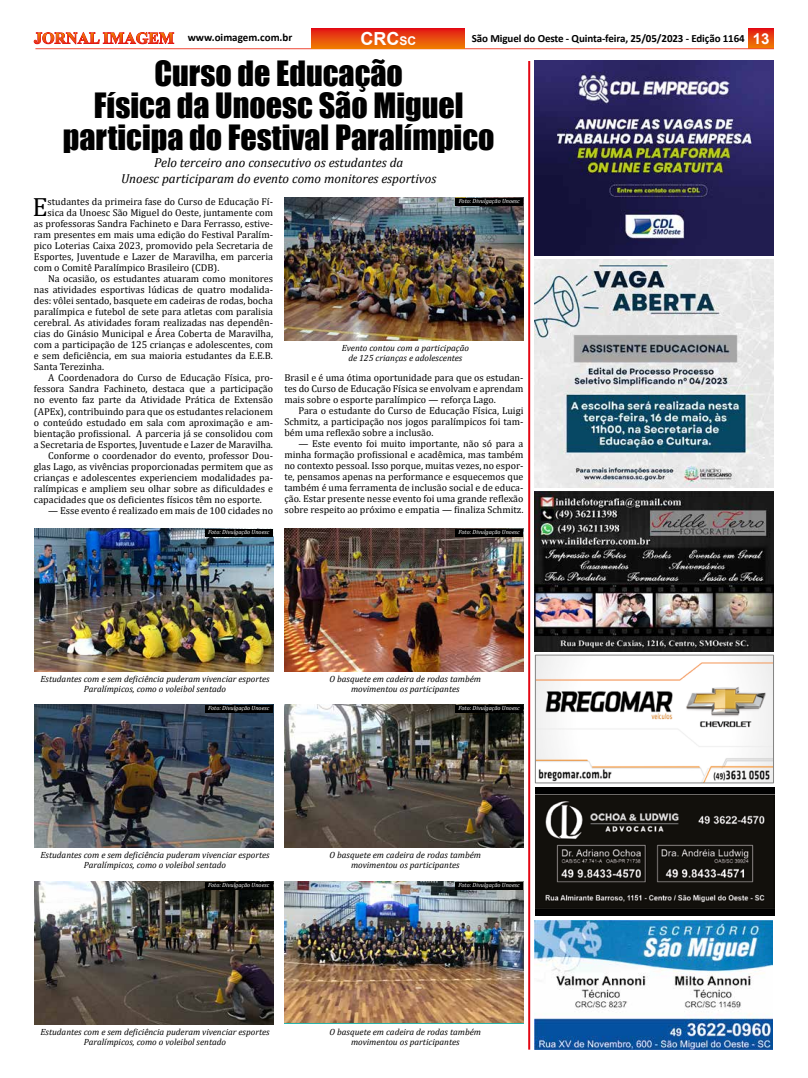
<style>
.page{position:relative;width:808px;height:1078px;background:#fff}
.page>*{position:absolute;margin:0;border:0;box-sizing:border-box;transform-origin:0 0}
.t1{font:32px/32px "Impact";color:#000;text-align:center}
.t2{font:26.5px "Cambria";color:#000}
.t3{font:700 18px "Arial";color:#fff}
.t4{font:italic 13px/16px "Cambria";color:#000;text-align:center}
.t5{font:700 11px "Calibri";letter-spacing:-.01em;color:#000}
.t6{font:10px/11px "Cambria";color:#000;text-align:justify}
.t7{font:italic 9px/10px "Cambria";color:#000;text-align:center}
.t8{font:italic 6px "Cambria";color:#fff}
.s1{font-family:"Times New Roman";font-size:16px;color:#fff}
.s2{font-size:12px}
.s3{font-family:"Arial";font-size:15px;color:#fff}
</style>
<div class="page">
<div style="left:748px;top:28px;width:26px;height:20px;background:linear-gradient(to bottom,#e21617,#ee7604)"></div>
<hr style="left:35px;top:48px;width:739px;height:1px;background:#ef4937">
<div style="left:312px;top:28px;width:153px;height:20px;background:linear-gradient(to bottom,#e21618,#ee7605)"></div>
<img style="left:535px;top:61px;width:239px;height:194px">
<img style="left:535px;top:259px;width:239px;height:229px">
<img style="left:284px;top:198px;width:239px;height:142px">
<img style="left:34px;top:528px;width:239px;height:143px">
<img style="left:34px;top:704px;width:239px;height:142px">
<img style="left:34px;top:881px;width:239px;height:143px">
<img style="left:284px;top:528px;width:239px;height:143px">
<img style="left:284px;top:704px;width:239px;height:142px">
<img style="left:284px;top:881px;width:239px;height:141px">
<div style="left:455px;top:198px;width:68px;height:8px;background:#000"></div>
<div style="left:205px;top:529px;width:68px;height:7px;background:#000"></div>
<div style="left:205px;top:704px;width:68px;height:8px;background:#000"></div>
<div style="left:205px;top:881px;width:68px;height:8px;background:#000"></div>
<div style="left:455px;top:529px;width:68px;height:7px;background:#000"></div>
<div style="left:455px;top:704px;width:68px;height:8px;background:#000"></div>
<div style="left:455px;top:881px;width:68px;height:8px;background:#000"></div>
<hr style="left:528px;top:62px;width:2px;height:986px;background:#e30613">
<img style="left:535px;top:491px;width:239px;height:160px">
<img style="left:537px;top:656px;width:235px;height:125px">
<div style="left:535px;top:654px;width:239px;height:129px;border:1px solid #848483"></div>
<img style="left:535px;top:920px;width:238px;height:129px">
<div style="left:536px;top:786px;width:239px;height:129px;background:#000"></div>
<img style="left:536px;top:794px;width:239px;height:114px">
<p class="t5" style="left:34px;top:30px;width:260px"><span class="s1">JORNAL IMAGEM</span> www.oimagem.com.br</p>
<h3 class="t3" style="left:360px;top:26px;width:57px">CRC<span class="s2">SC</span></h3>
<p class="t5" style="left:472px;top:31px;width:299px">São Miguel do Oeste - Quinta-feira, 25/05/2023 - Edição 1164 <span class="s3">13</span></p>
<h1 class="t1" style="left:63px;top:57px;width:433px">Curso de Educação<br>Física da Unoesc São Miguel participa do Festival Paralímpico</h1>
<h3 class="t4" style="left:121px;top:154px;width:317px">Pelo terceiro ano consecutivo os estudantes da<br>Unoesc participaram do evento como monitores esportivos</h3>
<p class="t8" style="left:459px;top:197px;width:62px">Foto: Divulgação Unoesc</p>
<h2 class="t2" style="left:32px;top:192px;width:17px">E</h2>
<p class="t6" style="left:48px;top:196px;width:227px">studantes da primeira fase do Curso de Educação Fí-</p>
<p class="t6" style="left:48px;top:207px;width:227px">sica da Unoesc São Miguel do Oeste, juntamente com</p>
<p class="t6" style="left:34px;top:218px;width:241px">as professoras Sandra Fachineto e Dara Ferrasso, estive-</p>
<p class="t6" style="left:34px;top:229px;width:241px">ram presentes em mais uma edição do Festival Paralím-</p>
<p class="t6" style="left:34px;top:240px;width:241px">pico Loterias Caixa 2023, promovido pela Secretaria de</p>
<p class="t6" style="left:34px;top:251px;width:241px">Esportes, Juventude e Lazer de Maravilha, em parceria</p>
<p class="t6" style="left:34px;top:262px;width:187px">com o Comitê Paralímpico Brasileiro (CDB).</p>
<p class="t6" style="left:48px;top:273px;width:226px">Na ocasião, os estudantes atuaram como monitores</p>
<p class="t6" style="left:34px;top:284px;width:241px">nas atividades esportivas lúdicas de quatro modalida-</p>
<p class="t6" style="left:34px;top:295px;width:241px">des: vôlei sentado, basquete em cadeiras de rodas, bocha</p>
<p class="t6" style="left:34px;top:306px;width:241px">paralímpica e futebol de sete para atletas com paralisia</p>
<p class="t6" style="left:34px;top:317px;width:241px">cerebral. As atividades foram realizadas nas dependên-</p>
<p class="t6" style="left:34px;top:328px;width:241px">cias do Ginásio Municipal e Área Coberta de Maravilha,</p>
<p class="t6" style="left:34px;top:339px;width:241px">com a participação de 125 crianças e adolescentes, com</p>
<p class="t6" style="left:34px;top:350px;width:241px">e sem deficiência, em sua maioria estudantes da E.E.B.</p>
<p class="t6" style="left:34px;top:361px;width:72px">Santa Terezinha.</p>
<p class="t6" style="left:48px;top:372px;width:226px">A Coordenadora do Curso de Educação Física, pro-</p>
<p class="t6" style="left:34px;top:383px;width:241px">fessora Sandra Fachineto, destaca que a participação</p>
<p class="t6" style="left:34px;top:394px;width:241px">no evento faz parte da Atividade Prática de Extensão</p>
<p class="t6" style="left:34px;top:405px;width:241px">(APEx), contribuindo para que os estudantes relacionem</p>
<p class="t6" style="left:34px;top:416px;width:241px">o conteúdo estudado em sala com aproximação e am-</p>
<p class="t6" style="left:34px;top:427px;width:241px">bientação profissional. A parceria já se consolidou com</p>
<p class="t6" style="left:34px;top:438px;width:241px">a Secretaria de Esportes, Juventude e Lazer de Maravilha.</p>
<p class="t6" style="left:48px;top:449px;width:226px">Conforme o coordenador do evento, professor Dou-</p>
<p class="t6" style="left:34px;top:460px;width:241px">glas Lago, as vivências proporcionadas permitem que as</p>
<p class="t6" style="left:34px;top:471px;width:241px">crianças e adolescentes experienciem modalidades pa-</p>
<p class="t6" style="left:34px;top:482px;width:241px">ralímpicas e ampliem seu olhar sobre as dificuldades e</p>
<p class="t6" style="left:34px;top:493px;width:229px">capacidades que os deficientes físicos têm no esporte.</p>
<p class="t6" style="left:48px;top:504px;width:226px">— Esse evento é realizado em mais de 100 cidades no</p>
<p class="t7" style="left:342px;top:343px;width:129px">Evento contou com a participação de 125 crianças e adolescentes</p>
<p class="t6" style="left:284px;top:372px;width:241px">Brasil e é uma ótima oportunidade para que os estudan&shy;tes do Curso de Educação Física se envolvam e aprendam mais sobre o esporte paralímpico — reforça Lago.</p>
<p class="t6" style="left:284px;top:405px;width:241px;text-indent:14px">Para o estudante do Curso de Educação Física, Luigi Schmitz, a participação nos jogos paralímpicos foi tam&shy;bém uma reflexão sobre a inclusão.</p>
<p class="t6" style="left:284px;top:438px;width:241px;text-indent:14px">— Este evento foi muito importante, não só para a minha formação profissional e acadêmica, mas também no contexto pessoal. Isso porque, muitas vezes, no espor&shy;te, pensamos apenas na performance e esquecemos que também é uma ferramenta de inclusão social e de educa&shy;ção. Estar presente nesse evento foi uma grande reflexão sobre respeito ao próximo e empatia — finaliza Schmitz.</p>
<p class="t8" style="left:208px;top:527px;width:62px">Foto: Divulgação Unoesc</p>
<p class="t8" style="left:459px;top:527px;width:62px">Foto: Divulgação Unoesc</p>
<p class="t7" style="left:40px;top:673px;width:231px">Estudantes com e sem deficiência puderam vivenciar esportes<br>Paralímpicos, como o voleibol sentado</p>
<p class="t7" style="left:330px;top:673px;width:153px">O basquete em cadeira de rodas também movimentou os participantes</p>
<p class="t8" style="left:208px;top:703px;width:62px">Foto: Divulgação Unoesc</p>
<p class="t8" style="left:459px;top:703px;width:62px">Foto: Divulgação Unoesc</p>
<p class="t7" style="left:40px;top:849px;width:231px">Estudantes com e sem deficiência puderam vivenciar esportes<br>Paralímpicos, como o voleibol sentado</p>
<p class="t7" style="left:330px;top:849px;width:153px">O basquete em cadeira de rodas também movimentou os participantes</p>
<p class="t8" style="left:208px;top:880px;width:62px">Foto: Divulgação Unoesc</p>
<p class="t8" style="left:459px;top:880px;width:62px">Foto: Divulgação Unoesc</p>
<p class="t7" style="left:40px;top:1026px;width:231px">Estudantes com e sem deficiência puderam vivenciar esportes<br>Paralímpicos, como o voleibol sentado</p>
<p class="t7" style="left:330px;top:1026px;width:153px">O basquete em cadeira de rodas também movimentou os participantes</p>
</div>
